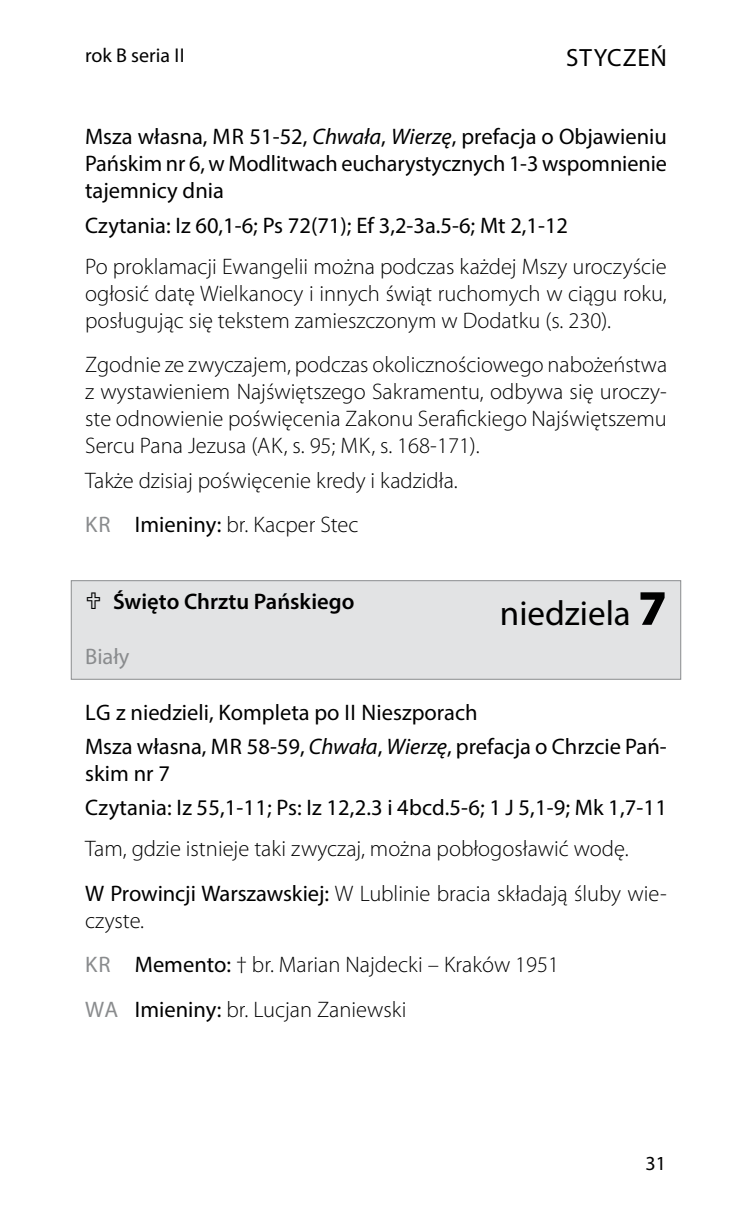
<style>
.page{position:relative;width:752px;height:1219px;background:#fff}
.page>*{position:absolute;margin:0;border:0;box-sizing:border-box;transform-origin:0 0}
.t1{font:35px "Myriad Pro";color:#000}
.t2{font:25px "Myriad Pro";letter-spacing:.035em;color:#000}
.t3{font:300 22.5px/27px "Myriad Pro";color:#000}
.t4{font:22.5px/27px "Myriad Pro";color:#000}
.t5{font:600 22.5px "Myriad Pro";color:#000}
.t6{font:22.5px "Myriad Pro";color:#8a8c8e}
.t7{font:20px "Myriad Pro";color:#000}
.s1{font-style:italic}
.s2{font-weight:400;color:#8a8c8e}
.s3{font-weight:400}
.s4{font-weight:900;font-size:50px}
</style>
<div class="page">
<div style="left:71px;top:580px;width:609px;height:100px;background:#e2e3e4;border:1px solid #8a8c8e"></div>
<p class="t7" style="left:85px;top:43px;width:101px">rok B seria II</p>
<p class="t2" style="left:565px;top:42px;width:102px">STYCZEŃ</p>
<p class="t4" style="left:85px;top:123px;width:583px;text-align:justify">Msza własna, MR 51-52, <span class="s1">Chwała</span>, <span class="s1">Wierzę</span>, prefacja o Objawieniu Pańskim nr 6, w Modlitwach eucharystycznych 1-3 wspomnienie tajemnicy dnia</p>
<p class="t4" style="left:85px;top:211px;width:484px">Czytania: Iz 60,1-6; Ps 72(71); Ef 3,2-3a.5-6; Mt 2,1-12</p>
<p class="t3" style="left:85px;top:252px;width:583px;text-align:justify">Po proklamacji Ewangelii można podczas każdej Mszy uroczyście ogłosić datę Wielkanocy i innych świąt ruchomych w ciągu roku, posługując się tekstem zamieszczonym w Dodatku (s. 230).</p>
<p class="t3" style="left:85px;top:351px;width:583px;text-align:justify">Zgodnie ze zwyczajem, podczas okolicznościowego nabożeństwa z wystawieniem Najświętszego Sakramentu, odbywa się uroczy&shy;ste odnowienie poświęcenia Zakonu Serafickiego Najświętszemu Sercu Pana Jezusa (AK, s. 95; MK, s. 168-171).</p>
<p class="t3" style="left:85px;top:457px;width:374px;line-height:44.8px">Także dzisiaj poświęcenie kredy i kadzidła.<br><span class="s2">KR</span> <span class="s3">Imieniny:</span> br. Kacper Stec</p>
<p class="t5" style="left:113px;top:587px;width:242px">Święto Chrztu Pańskiego</p>
<p class="t6" style="left:85px;top:643px;width:46px">Biały</p>
<p class="t4" style="left:85px;top:695px;width:583px;line-height:34px">LG z niedzieli, Kompleta po II Nieszporach<br>Msza własna, MR 58-59, <span class="s1">Chwała</span>, <span class="s1">Wierzę</span>, prefacja o Chrzcie Pań-</p>
<p class="t4" style="left:85px;top:756px;width:583px;line-height:34px">skim nr 7<br>Czytania: Iz 55,1-11; Ps: Iz 12,2.3 i 4bcd.5-6; 1 J 5,1-9; Mk 1,7-11</p>
<p class="t3" style="left:85px;top:826px;width:583px;line-height:44.8px">Tam, gdzie istnieje taki zwyczaj, można pobłogosławić wodę.<br><span class="s3">W Prowincji Warszawskiej:</span> W Lublinie bracia składają śluby wie-</p>
<p class="t3" style="left:85px;top:897px;width:475px;line-height:44.8px">czyste.<br><span class="s2">KR</span> <span class="s3">Memento:</span> † br. Marian Najdecki – Kraków 1951<br><span class="s2">WA</span> <span class="s3">Imieniny:</span> br. Lucjan Zaniewski</p>
<h1 class="t1" style="left:499px;top:591px;width:168px">niedziela <span class="s4">7</span></h1>
<p class="t7" style="left:645px;top:1151px;width:22px">31</p>
</div>
